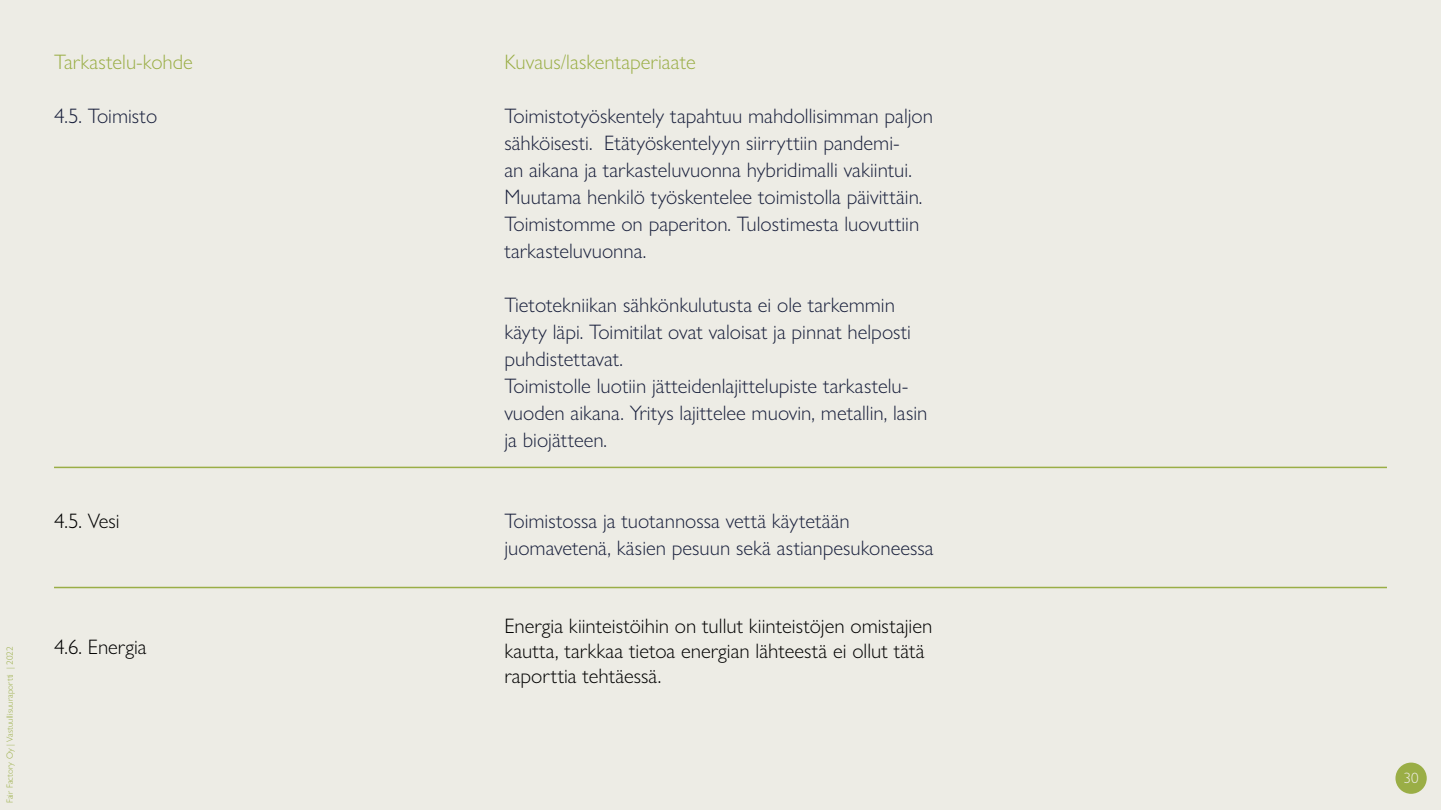
<style>
.page{position:relative;width:1441px;height:810px;background:#fff}
.page>*{position:absolute;margin:0;border:0;box-sizing:border-box;transform-origin:0 0}
.t1{font:300 21px/27px "Gill Sans Nova";color:#1a213d}
.t2{font:300 21px/25.2px "Gill Sans Nova";color:#000}
.t3{font:300 21px "Gill Sans Nova";letter-spacing:-.01em;color:#9aae46}
.t4{font:300 15px "Gill Sans Nova";color:#eeece5}
.t5{font:300 9px "Gill Sans Nova";color:#9aae46}
</style>
<div class="page">
<div style="left:0;top:0;width:1440px;height:810px;background:#edece5"></div>
<div style="left:1395px;top:763px;width:31px;height:31px;background:#9aae46;border-radius:50%"></div>
<hr style="left:54px;top:467px;width:1332px;height:1px;background:#9aae46">
<hr style="left:54px;top:587px;width:1332px;height:1px;background:#9aae46">
<p class="t3" style="left:54px;top:55px;width:140px">Tarkastelu-kohde</p>
<p class="t1" style="left:54px;top:105px;width:105px">4.5. Toimisto</p>
<p class="t2" style="left:54px;top:511px;width:67px">4.5. Vesi</p>
<p class="t5" style="left:7px;top:803px;width:158px;rotate:-90deg">Fair Factory Oy | Vastuullisuuraportti | 2022</p>
<p class="t2" style="left:54px;top:637px;width:94px">4.6. Energia</p>
<p class="t3" style="left:504px;top:55px;width:193px">Kuvaus/laskentaperiaate</p>
<p class="t1" style="left:504px;top:105px;width:430px">Toimistotyöskentely tapahtuu mahdollisimman paljon sähköisesti. Etätyöskentelyyn siirryttiin pandemi-<br>an aikana ja tarkasteluvuonna hybridimalli vakiintui.<br>Muutama henkilö työskentelee toimistolla päivittäin.<br>Toimistomme on paperiton. Tulostimesta luovuttiin tarkasteluvuonna.</p>
<p class="t1" style="left:504px;top:294px;width:424px">Tietotekniikan sähkönkulutusta ei ole tarkemmin käyty läpi. Toimitilat ovat valoisat ja pinnat helposti puhdistettavat.<br>Toimistolle luotiin jätteidenlajittelupiste tarkastelu&shy;vuoden aikana. Yritys lajittelee muovin, metallin, lasin ja biojätteen.</p>
<p class="t1" style="left:504px;top:510px;width:430px">Toimistossa ja tuotannossa vettä käytetään juomavetenä, käsien pesuun sekä astianpesukoneessa</p>
<p class="t2" style="left:504px;top:615px;width:429px">Energia kiinteistöihin on tullut kiinteistöjen omistajien kautta, tarkkaa tietoa energian lähteestä ei ollut tätä raporttia tehtäessä.</p>
<p class="t4" style="left:1403px;top:773px;width:16px">30</p>
</div>
